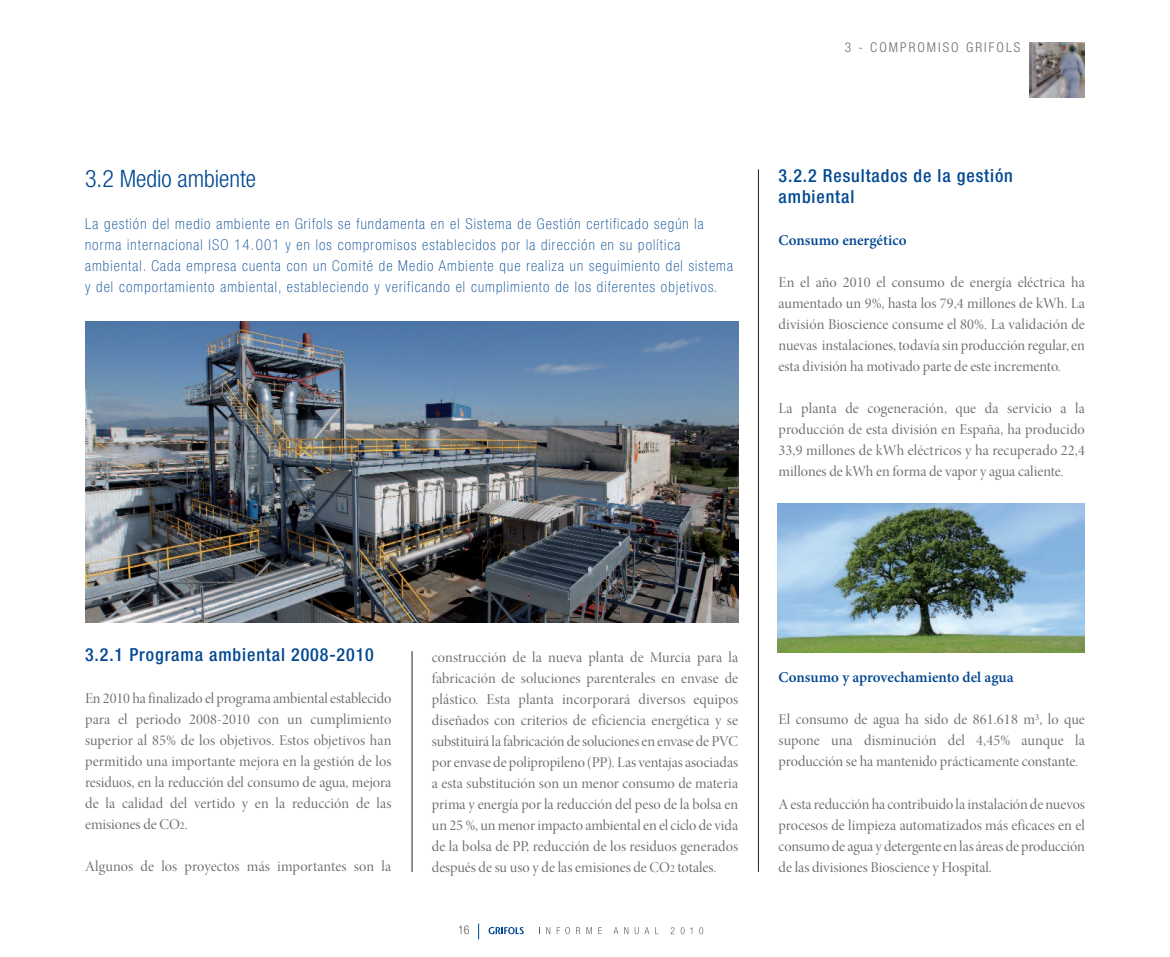
<style>
.page{position:relative;width:1170px;height:957px;background:#fff}
.page>*{position:absolute;margin:0;border:0;box-sizing:border-box;transform-origin:0 0}
.t1{font:300 condensed 24px "Helvetica Neue LT Std";color:#014892}
.t2{font:500 condensed 18px/21px "Helvetica Neue LT Std";letter-spacing:.05em;color:#014892}
.t3{font:15px/21px "Minion Pro Disp";color:#6c6d70;text-align:justify}
.t4{font:100 condensed 15px/21px "Helvetica Neue LT Std";letter-spacing:.075em;color:#014892}
.t5{font:600 15px "Minion Pro";letter-spacing:-.005em;color:#014892}
.t6{font:300 condensed 13.5px "Helvetica Neue LT Std";letter-spacing:.15em;color:#6c6d70}
.t7{font:300 condensed 12px "Helvetica Neue LT Std";color:#5f5f62}
.s1{font-size:10.5px}
</style>
<div class="page">
<svg style="left:488px;top:927px;width:35px;height:7px"></svg>
<svg style="left:546px;top:927px;width:4px;height:7px"></svg>
<svg style="left:556px;top:927px;width:13px;height:7px"></svg>
<svg style="left:576px;top:927px;width:4px;height:7px"></svg>
<svg style="left:586px;top:927px;width:6px;height:7px"></svg>
<svg style="left:598px;top:927px;width:4px;height:7px"></svg>
<svg style="left:613px;top:927px;width:5px;height:7px"></svg>
<svg style="left:624px;top:927px;width:4px;height:7px"></svg>
<svg style="left:634px;top:927px;width:4px;height:7px"></svg>
<svg style="left:644px;top:927px;width:5px;height:7px"></svg>
<svg style="left:670px;top:927px;width:4px;height:7px"></svg>
<svg style="left:680px;top:927px;width:4px;height:7px"></svg>
<svg style="left:699px;top:927px;width:4px;height:7px"></svg>
<svg style="left:478px;top:923px;width:1px;height:16px"></svg>
<img style="left:1029px;top:43px;width:55px;height:55px">
<img style="left:85px;top:322px;width:653px;height:300px">
<img style="left:777px;top:503px;width:307px;height:149px">
<hr style="left:412px;top:651px;width:1px;height:221px;background:#231f20">
<hr style="left:758px;top:169px;width:1px;height:703px;background:#231f20">
<p class="t6" style="left:844px;top:43px;width:177px">3 - COMPROMISO GRIFOLS</p>
<h1 class="t1" style="left:85px;top:169px;width:172px">3.2 Medio ambiente</h1>
<p class="t4" style="left:85px;top:214px;width:649px">La gestión del medio ambiente en Grifols se fundamenta en el Sistema de Gestión certificado según la norma internacional ISO 14.001 y en los compromisos establecidos por la dirección en su política ambiental. Cada empresa cuenta con un Comité de Medio Ambiente que realiza un seguimiento del sistema y del comportamiento ambiental, estableciendo y verificando el cumplimiento de los diferentes objetivos.</p>
<p class="t2" style="left:778px;top:167px;width:236px">3.2.2 Resultados de la gestión ambiental</p>
<p class="t5" style="left:778px;top:235px;width:129px">Consumo energético</p>
<p class="t3" style="left:778px;top:273px;width:308px">En el año 2010 el consumo de energía eléctrica ha aumentado un 9%, hasta los 79,4 millones de kWh. La división Bioscience consume el 80%. La validación de nuevas instalaciones, todavía sin producción regular,en esta división ha motivado parte de este incremento.</p>
<p class="t3" style="left:778px;top:399px;width:308px">La planta de cogeneración, que da servicio a la producción de esta división en España, ha producido 33,9 millones de kWh eléctricos y ha recuperado 22,4 millones de kWh en forma de vapor y agua caliente.</p>
<p class="t2" style="left:85px;top:646px;width:290px">3.2.1 Programa ambiental 2008-2010</p>
<p class="t3" style="left:85px;top:689px;width:308px">En 2010 ha finalizado el programa ambientalestablecido para el periodo 2008-2010 con un cumplimiento superior al 85% de los objetivos. Estos objetivos han permitido una importante mejora en la gestión de los residuos, en la reducción del consumo de agua, mejora de la calidad del vertido y en la reducción de las emisiones de CO<span class="s1">2</span>.</p>
<p class="t3" style="left:85px;top:857px;width:308px">Algunos de los proyectos más importantes son la</p>
<p class="t3" style="left:432px;top:648px;width:308px">construcción de la nueva planta de Murcia para la fabricación de soluciones parenterales en envase de plástico. Esta planta incorporará diversos equipos diseñados con criterios de eficiencia energética y se substituirá la fabricación desolucionesen envase de PVC porenvase de polipropileno (PP). Las ventajas asociadas a esta substitución son un menor consumo de materia prima y energía por la reducción del peso de la bolsa en un 25%, unmenorimpacto ambientalen elciclo de vida de la bolsa de PP, reducción de los residuos generados después de su uso y de las emisiones de CO<span class="s1">2</span> totales.</p>
<p class="t7" style="left:458px;top:926px;width:13px">16</p>
<p class="t5" style="left:778px;top:672px;width:237px">Consumo y aprovechamiento del agua</p>
<p class="t3" style="left:778px;top:710px;width:308px">El consumo de agua ha sido de 861.618 m<sup>3</sup>, lo que supone una disminución del 4,45% aunque la producción se ha mantenido prácticamente constante.</p>
<p class="t3" style="left:778px;top:794px;width:308px">Aesta reducción ha contribuido la instalación de nuevos procesos de limpieza automatizados más eficaces en el consumo de agua y detergenteen las áreas de producción de las divisiones Bioscience y Hospital.</p>
</div>
